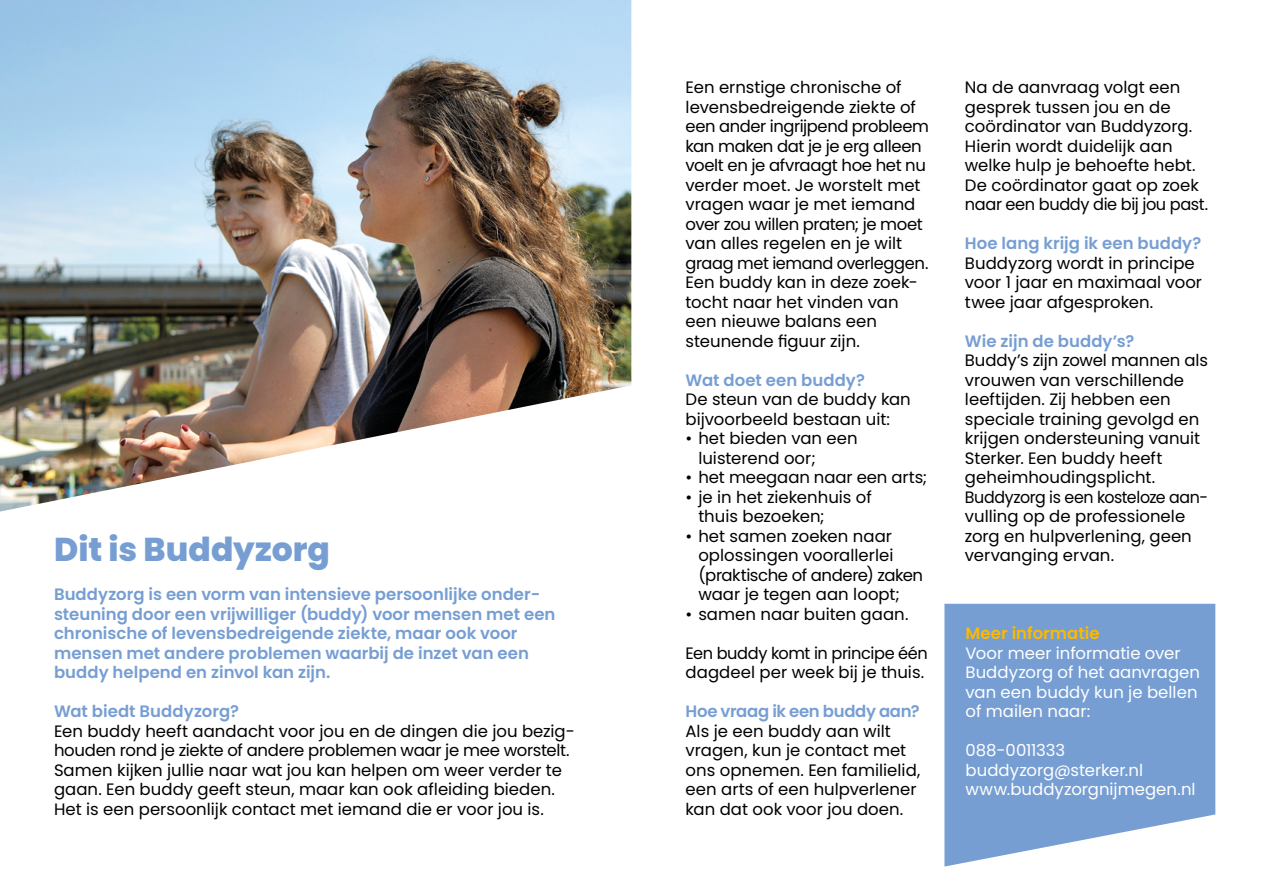
<style>
.page{position:relative;width:1263px;height:893px;background:#fff}
.page>*{position:absolute;margin:0;border:0;box-sizing:border-box;transform-origin:0 0}
.t1{font:800 33px "Poppins";color:#769ed3}
.t2{font:16.5px/19.5px "Poppins";color:#000}
.t3{font:600 16.5px/19.5px "Poppins";color:#769ed3}
.t4{font:16.5px/19.5px "Poppins";color:#fff}
.t5{font:16.5px/19.5px "Poppins";letter-spacing:-.02em;color:#000}
.t6{font:600 16.5px "Poppins";letter-spacing:-.02em;color:#769ed3}
.t7{font:600 16.5px "Poppins";color:#fbba00}
</style>
<div class="page">
<img style="left:0;top:0;width:631px;height:512px">
<svg style="left:944px;top:604px;width:271px;height:262px;background:#83a7d7"></svg>
<h1 class="t1" style="left:54px;top:530px;width:277px">Dit is Buddyzorg</h1>
<p class="t3" style="left:54px;top:585px;width:503px">Buddyzorg is een vorm van intensieve persoonlijke onder&shy;steuning door een vrijwilliger (buddy) voor mensen met een chronische of levensbedreigende ziekte, maar ook voor mensen met andere problemen waarbij de inzet van een buddy helpend en zinvol kan zijn.</p>
<p class="t3" style="left:54px;top:702px;width:186px">Wat biedt Buddyzorg?</p>
<p class="t2" style="left:54px;top:721px;width:522px">Een buddy heeft aandacht voor jou en de dingen die jou bezig&shy;houden rond je ziekte of andere problemen waar je mee worstelt.<br>Samen kijken jullie naar wat jou kan helpen om weer verder te gaan. Een buddy geeft steun, maar kan ook afleiding bieden.<br>Het is een persoonlijk contact met iemand die er voor jou is.</p>
<p class="t2" style="left:686px;top:78px;width:245px">Een ernstige chronische of levensbedreigende ziekte of een ander ingrijpend probleem kan maken dat je je erg alleen voelt en je afvraagt hoe het nu verder moet. Je worstelt met vragen waar je met iemand over zou willen praten; je moet van alles regelen en je wilt graag met iemand overleggen.<br>Een buddy kan in deze zoek&shy;tocht naar het vinden van een nieuwe balans een steunende figuur zijn.</p>
<p class="t3" style="left:686px;top:370px;width:181px">Wat doet een buddy?</p>
<p class="t2" style="left:686px;top:390px;width:227px">De steun van de buddy kan bijvoorbeeld bestaan uit:</p>
<p class="t2" style="left:698px;top:429px;width:161px;text-indent:-13px">• het bieden van een luisterend oor;</p>
<p class="t2" style="left:686px;top:468px;width:243px">• het meegaan naar een arts;</p>
<p class="t2" style="left:698px;top:487px;width:175px;text-indent:-13px">• je in het ziekenhuis of thuis bezoeken;</p>
<p class="t2" style="left:698px;top:526px;width:226px;text-indent:-13px">• het samen zoeken naar oplossingen voorallerlei (praktische of andere) zaken waar je tegen aan loopt;</p>
<p class="t2" style="left:686px;top:604px;width:224px">• samen naar buiten gaan.</p>
<p class="t5" style="left:686px;top:643px;width:244px">Een buddy komt in principe één dagdeel per week bij je thuis.</p>
<p class="t6" style="left:686px;top:702px;width:236px">Hoe vraag ik een buddy aan?</p>
<p class="t2" style="left:686px;top:721px;width:236px">Als je een buddy aan wilt vragen, kun je contact met ons opnemen. Een familielid, een arts of een hulpverlener kan dat ook voor jou doen.</p>
<p class="t2" style="left:965px;top:78px;width:245px">Na de aanvraag volgt een gesprek tussen jou en de coördinator van Buddyzorg.<br>Hierin wordt duidelijk aan welke hulp je behoefte hebt.<br>De coördinator gaat op zoek naar een buddy die bij jou past.</p>
<p class="t3" style="left:965px;top:234px;width:238px">Hoe lang krijg ik een buddy?</p>
<p class="t2" style="left:965px;top:253px;width:239px">Buddyzorg wordt in principe voor 1 jaar en maximaal voor twee jaar afgesproken.</p>
<p class="t3" style="left:965px;top:331px;width:171px">Wie zijn de buddy’s?</p>
<p class="t2" style="left:965px;top:351px;width:245px">Buddy’s zijn zowel mannen als vrouwen van verschillende leeftijden. Zij hebben een speciale training gevolgd en krijgen ondersteuning vanuit<br>Sterker. Een buddy heeft geheimhoudingsplicht.<br>Buddyzorg is een kosteloze aan&shy;vulling op de professionele zorg en hulpverlening, geen vervanging ervan.</p>
<p class="t7" style="left:965px;top:624px;width:136px">Meer informatie</p>
<p class="t4" style="left:965px;top:643px;width:236px">Voor meer informatie over<br>Buddyzorg of het aanvragen van een buddy kun je bellen of mailen naar:</p>
<p class="t4" style="left:965px;top:741px;width:232px">088-0011333 buddyzorg@sterker.nl www.buddyzorgnijmegen.nl</p>
</div>
